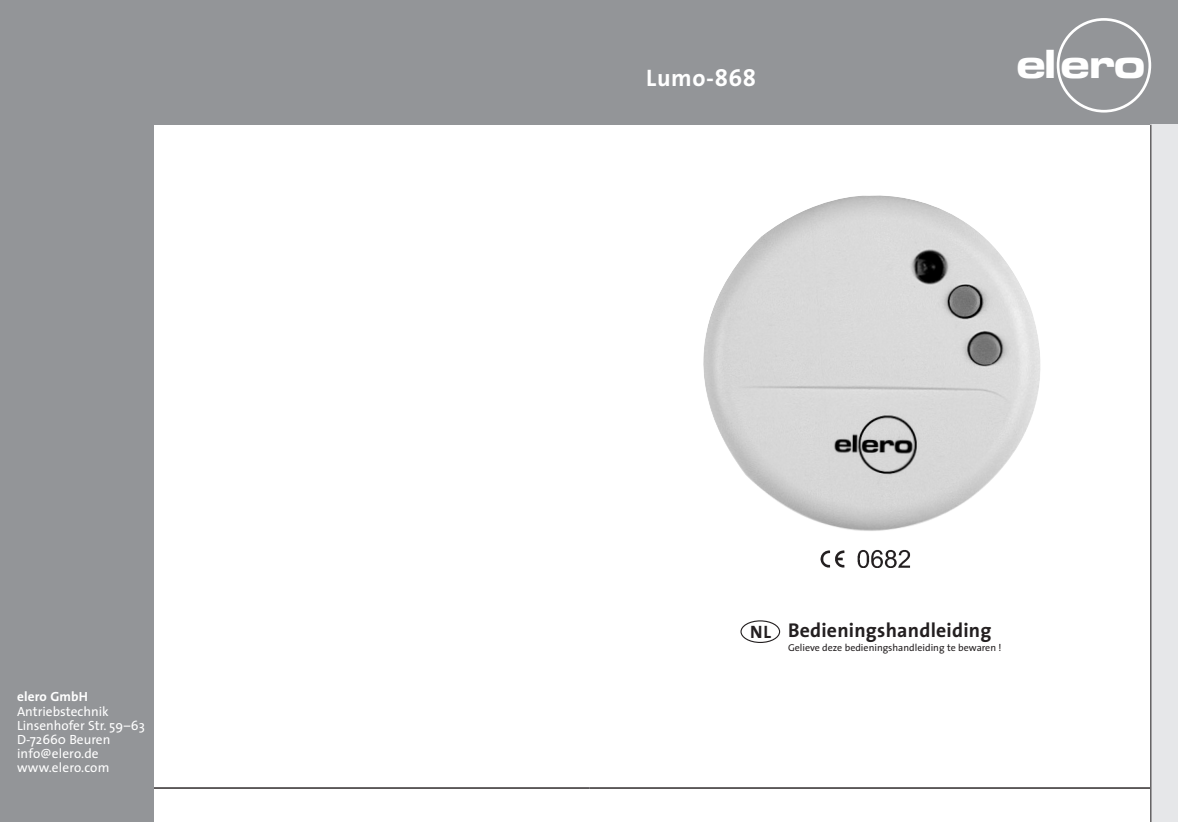
<style>
.page{position:relative;width:1178px;height:822px;background:#fff}
.page>*{position:absolute;margin:0;border:0;box-sizing:border-box;transform-origin:0 0}
.t1{font:40.2px "Eur Ext Bol";color:#fff}
.t2{font:700 24px "The Sans";letter-spacing:.025em;color:#fff}
.t3{font:700 20px "The Sans";letter-spacing:.01em;color:#231f20}
.t4{font:700 18px "The Sans";color:#231f20}
.t5{font:13.4px/14.2px "The Sans";color:#fff}
.t6{font:700 13.4px "The Sans";letter-spacing:.01em;color:#fff}
.t7{font:10px "The Sans";color:#231f20}
</style>
<div class="page">
<div style="left:0;top:0;width:590px;height:125px;background:#939598"></div>
<hr style="left:28px;top:787px;width:562px;height:2px;background:#231f20">
<div style="left:0;top:125px;width:153px;height:697px;background:#939598"></div>
<div style="left:590px;top:0;width:588px;height:125px;background:#939598"></div>
<hr style="left:590px;top:787px;width:561px;height:2px;background:#231f20">
<div style="left:1151px;top:125px;width:27px;height:697px;background:#e6e7e9"></div>
<hr style="left:1150px;top:125px;width:1px;height:697px;background:#231f20">
<div style="left:740px;top:620px;width:40px;height:23px;border:2px solid #231f20;border-radius:50%"></div>
<svg style="left:1057px;top:18px;width:94px;height:95px"></svg>
<img style="left:821px;top:550px;width:90px;height:18px">
<img style="left:703px;top:195px;width:338px;height:336px">
<p class="t6" style="left:17px;top:691px;width:73px">elero GmbH</p>
<p class="t5" style="left:17px;top:705px;width:129px">Antriebstechnik<br>Linsenhofer Str. 59–63<br>D-72660 Beuren info@elero.de www.elero.com</p>
<h2 class="t2" style="left:646px;top:68px;width:111px">Lumo-868</h2>
<h1 class="t1" style="left:1013px;top:48px;width:134px">el ero</h1>
<h3 class="t4" style="left:750px;top:625px;width:22px">NL</h3>
<h3 class="t3" style="left:788px;top:622px;width:205px">Bedieningshandleiding</h3>
<p class="t7" style="left:788px;top:643px;width:215px">Gelieve deze bedieningshandleiding te bewaren !</p>
</div>
